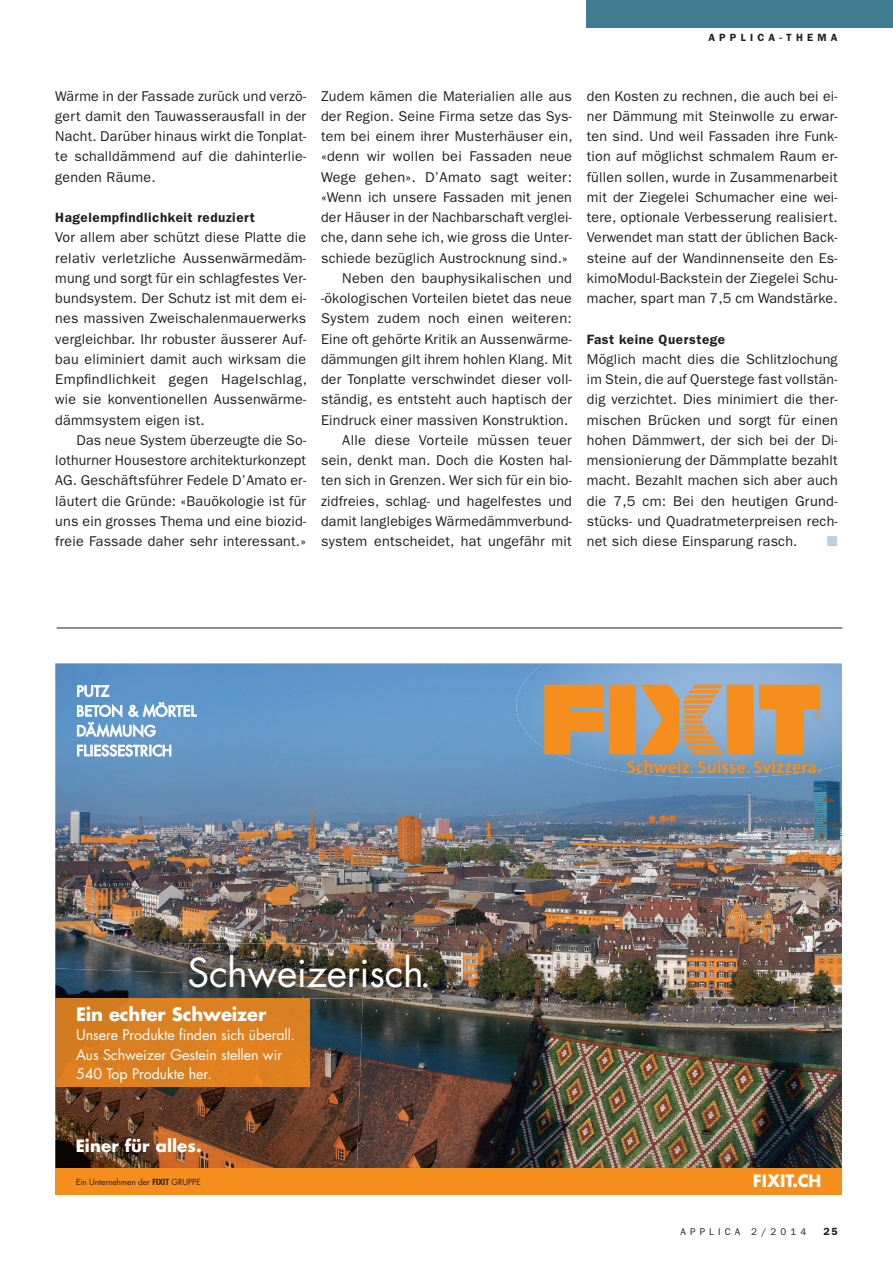
<style>
.page{position:relative;width:893px;height:1263px;background:#fff}
.page>*{position:absolute;margin:0;border:0;box-sizing:border-box;transform-origin:0 0}
.t1{font:39px "Futura Std";letter-spacing:-.005em;color:#fff}
.t2{font:700 18px "Futura Std";letter-spacing:-.005em;color:#fff}
.t3{font:700 16.5px "Futura Std";letter-spacing:.01em;color:#fff}
.t4{font:14.25px/20.2px "ITC Franklin Gothic Std";letter-spacing:.015em;color:#231f20;text-align:justify}
.t5{font:14.25px/19.5px "Futura Std";letter-spacing:-.005em;color:#fff}
.t6{font:500 14.25px/19.8px "Futura Std";letter-spacing:.03em;color:#fff}
.t7{font:14.25px "Zapf Dingbats Std";color:#bad0dc}
.t8{font:600 13.5px "ITC Franklin Gothic Std";letter-spacing:.04em;color:#231f20}
.t9{font:600 10.5px "ITC Franklin Gothic Std";letter-spacing:.4em;color:#231f20}
.t10{font:9.75px "ITC Franklin Gothic Std";letter-spacing:.42em;color:#231f20}
.t11{font:8.25px "Futura Std";letter-spacing:-.005em;color:#231f20}
.s1{font-weight:800}
</style>
<div class="page">
<div style="left:587px;top:0;width:306px;height:28px;background:#427c93"></div>
<img style="left:55px;top:663px;width:787px;height:505px">
<img style="left:55px;top:968px;width:308px;height:200px">
<img style="left:516px;top:663px;width:326px;height:115px">
<img style="left:178px;top:943px;width:261px;height:55px">
<img style="left:178px;top:973px;width:185px;height:25px">
<div style="left:55px;top:1168px;width:787px;height:27px;background:#f68e1e"></div>
<svg style="left:77px;top:685px;width:120px;height:53px;background:#7eabd3"></svg>
<svg style="left:77px;top:744px;width:94px;height:13px"></svg>
<img style="left:55px;top:999px;width:255px;height:88px">
<svg style="left:544px;top:685px;width:277px;height:69px;background:#cf985b"></svg>
<svg style="left:627px;top:760px;width:193px;height:13px;background:#9d9588"></svg>
<hr style="left:57px;top:628px;width:785px;height:1px;background:#231f20">
<p class="t9" style="left:708px;top:31px;width:131px">APPLICA-THEMA</p>
<p class="t4" style="left:55px;top:86px;width:252px">Wärme in der Fassade zurück und verzö&shy;gert damit den Tauwasserausfall in der Nacht. Darüber hinaus wirkt die Tonplat&shy;te schalldämmend auf die dahinterlie&shy;genden Räume.</p>
<p class="t8" style="left:55px;top:210px;width:201px">Hagelempfindlichkeit reduziert</p>
<p class="t4" style="left:55px;top:228px;width:253px">Vor allem aber schützt diese Platte die relativ verletzliche Aussenwärmedäm&shy;mung und sorgt für ein schlagfestes Ver&shy;bundsystem. Der Schutz ist mit dem ei&shy;nes massiven Zweischalenmauerwerks vergleichbar. I hr robuster äusserer Auf&shy;bau eliminiert damit auch wirksam die Empfindlichkeit gegen Hagelschlag, wie sie konventionellen Aussenwärme&shy;dämmsystem eigen ist.</p>
<p class="t4" style="left:55px;top:430px;width:252px;text-indent:21px">Das neue System überzeugte die So&shy;lothurner Housestore architekturkonzept AG. Geschäftsführer Fedele D’Amato er&shy;läutert die Gründe: «Bauökologie ist für uns ein grosses Thema und eine biozid&shy;freie Fassade daher sehr interessant.»</p>
<p class="t4" style="left:321px;top:86px;width:252px">Zudem kämen die Materialien alle aus</p>
<p class="t4" style="left:321px;top:106px;width:252px">der Region. Seine Firma setze das Sys-</p>
<p class="t4" style="left:321px;top:126px;width:253px">tem bei einem ihrer Musterhäuser ein,</p>
<p class="t4" style="left:321px;top:147px;width:252px">«denn wir wollen bei Fassaden neue</p>
<p class="t4" style="left:321px;top:167px;width:253px">Wege gehen». D’Amato sagt weiter:</p>
<p class="t4" style="left:321px;top:187px;width:252px">«Wenn ich unsere Fassaden mit jenen</p>
<p class="t4" style="left:321px;top:207px;width:252px">der Häuser in der Nachbarschaft verglei-</p>
<p class="t4" style="left:321px;top:228px;width:252px">che, dann sehe ich, wie gross die Unter-</p>
<p class="t4" style="left:321px;top:248px;width:248px">schiede bezüglich Austrocknung sind.»</p>
<p class="t4" style="left:342px;top:268px;width:231px">Neben den bauphysikalischen und</p>
<p class="t4" style="left:321px;top:288px;width:252px">-ökologischen Vorteilen bietet das neue</p>
<p class="t4" style="left:321px;top:309px;width:252px">System zudem noch einen weiteren:</p>
<p class="t4" style="left:321px;top:329px;width:252px">Eine oft gehörte Kritik an Aussenwärme-</p>
<p class="t4" style="left:321px;top:349px;width:252px">dämmungen gilt ihrem hohlen Klang. Mit</p>
<p class="t4" style="left:321px;top:369px;width:252px">der Tonplatte verschwindet dieser voll-</p>
<p class="t4" style="left:321px;top:390px;width:252px">ständig, es entsteht auch haptisch der</p>
<p class="t4" style="left:321px;top:410px;width:249px">Eindruck einer massiven Konstruktion.</p>
<p class="t4" style="left:342px;top:430px;width:231px">Alle diese Vorteile müssen teuer</p>
<p class="t4" style="left:321px;top:450px;width:252px">sein, denkt man. Doch die Kosten hal-</p>
<p class="t4" style="left:321px;top:471px;width:252px">ten sich in Grenzen. Wer sich für ein bio-</p>
<p class="t4" style="left:321px;top:491px;width:252px">zidfreies, schlag- und hagelfestes und</p>
<p class="t4" style="left:321px;top:511px;width:252px">damit langlebiges Wärmedämmverbund-</p>
<p class="t4" style="left:321px;top:531px;width:252px">system entscheidet, hat ungefähr mit</p>
<p class="t4" style="left:587px;top:86px;width:252px">den Kosten zu rechnen, die auch bei ei&shy;ner Dämmung mit Steinwolle zu erwar&shy;ten sind. Und weil Fassaden ihre Funk&shy;tion auf möglichst schmalem Raum er&shy;füllen sollen, wurde in Zusammenarbeit mit der Ziegelei Schumacher eine wei&shy;tere, optionale Verbesserung realisiert.<br>Verwendet man statt der üblichen Back&shy;steine auf der Wandinnenseite den Es&shy;kimoModul-Backstein der Ziegelei Schu&shy;macher, spart man 7,5 cm Wandstärke.</p>
<p class="t8" style="left:587px;top:331px;width:140px">Fast keine Querstege</p>
<p class="t4" style="left:587px;top:349px;width:253px">Möglich macht dies die Schlitzlochung im Stein, die auf Querstege fast vollstän&shy;dig verzichtet. Dies minimiert die ther&shy;mischen Brücken und sorgt für einen hohen Dämmwert, der sich bei der Di&shy;mensionierung der Dämmplatte bezahlt macht. Bezahlt machen sich aber auch die 7,5 cm: Bei den heutigen Grund&shy;stücks- und Quadratmeterpreisen rech&shy;net sich diese Einsparung rasch.</p>
<p class="t7" style="left:827px;top:534px;width:12px">■</p>
<p class="t6" style="left:77px;top:681px;width:121px">PUTZ<br>BETON &amp; MÖRTEL<br>DÄMMUNG<br>FLIESSESTRICH</p>
<h1 class="t1" style="left:187px;top:948px;width:246px">Schweizerisch.</h1>
<p class="t2" style="left:76px;top:1002px;width:192px">Ein echter Schweizer</p>
<p class="t5" style="left:76px;top:1025px;width:221px">Unsere Produkte finden sich überall.<br>Aus Schweizer Gestein stellen wir<br>540 Top Produkte her.</p>
<p class="t3" style="left:76px;top:1135px;width:127px">Einer für alles.</p>
<p class="t11" style="left:76px;top:1176px;width:126px">Ein Unternehmen der <span class="s1">FIXIT</span> GRUPPE</p>
<p class="t3" style="left:753px;top:1170px;width:70px">FIXIT.CH</p>
<p class="t10" style="left:681px;top:1226px;width:127px">Applica 2/2014</p>
<p class="t9" style="left:823px;top:1225px;width:16px">25</p>
</div>
